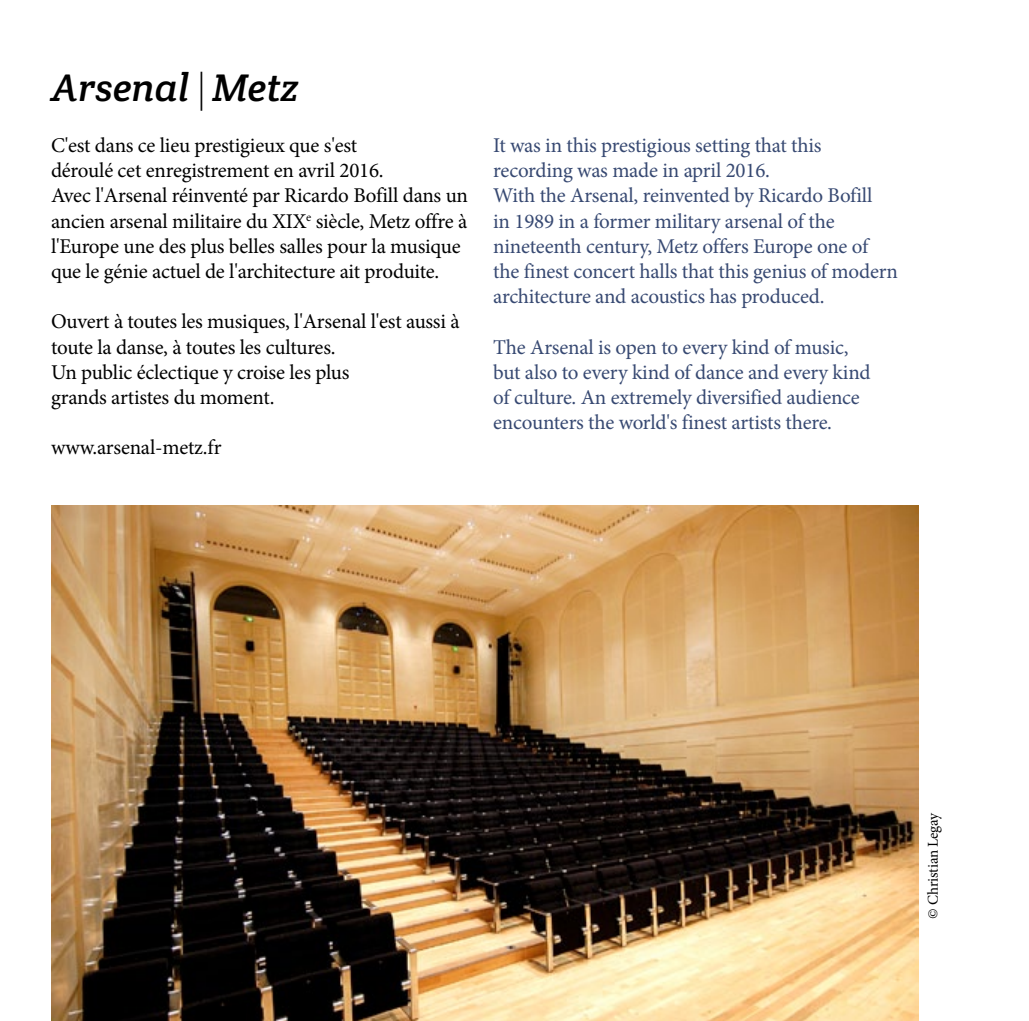
<style>
.page{position:relative;width:1029px;height:1021px;background:#fff}
.page>*{position:absolute;margin:0;border:0;box-sizing:border-box;transform-origin:0 0}
.t1{font:italic 39px "Crete Round";color:#000}
.t2{font:21px/25.2px "Minion Pro";letter-spacing:-.01em;color:#374972}
.t3{font:21px/25.2px "Minion Pro";letter-spacing:-.01em;color:#000}
.t4{font:15px "Minion Pro";letter-spacing:-.01em;color:#000}
.s1{font-family:"Myriad Pro";font-weight:300;font-stretch:semi-condensed}
</style>
<div class="page">
<img style="left:51px;top:506px;width:867px;height:514px">
<h1 class="t1" style="left:51px;top:63px;width:249px">Arsenal <span class="s1">|</span> Metz</h1>
<p class="t3" style="left:51px;top:133px;width:419px">C'est dans ce lieu prestigieux que s'est<br>déroulé cet enregistrement en avril 2016.<br>Avec l'Arsenal réinventé par Ricardo Bofill dans un ancien arsenal militaire du XIX<sup>e</sup> siècle, Metz offre à l'Europe une des plus belles salles pour la musique que le génie actuel de l'architecture ait produite.</p>
<p class="t3" style="left:51px;top:309px;width:410px">Ouvert à toutes les musiques, l'Arsenal l'est aussi à toute la danse, à toutes les cultures.<br>Un public éclectique y croise les plus<br>grands artistes du moment.</p>
<p class="t3" style="left:51px;top:435px;width:172px">www.arsenal-metz.fr</p>
<p class="t2" style="left:493px;top:133px;width:406px">It was in this prestigious setting that this recording was made in april 2016.<br>With the Arsenal, reinvented by Ricardo Bofill<br>in 1989 in a former military arsenal of the nineteenth century, Metz offers Europe one of the finest concert halls that this genius of modern architecture and acoustics has produced.</p>
<p class="t2" style="left:493px;top:334px;width:379px">The Arsenal is open to every kind of music, but also to every kind of dance and every kind of culture. An extremely diversified audience encounters the world's finest artists there.</p>
<p class="t4" style="left:923px;top:918px;width:108px;rotate:-90deg">© Christian Legay</p>
</div>
